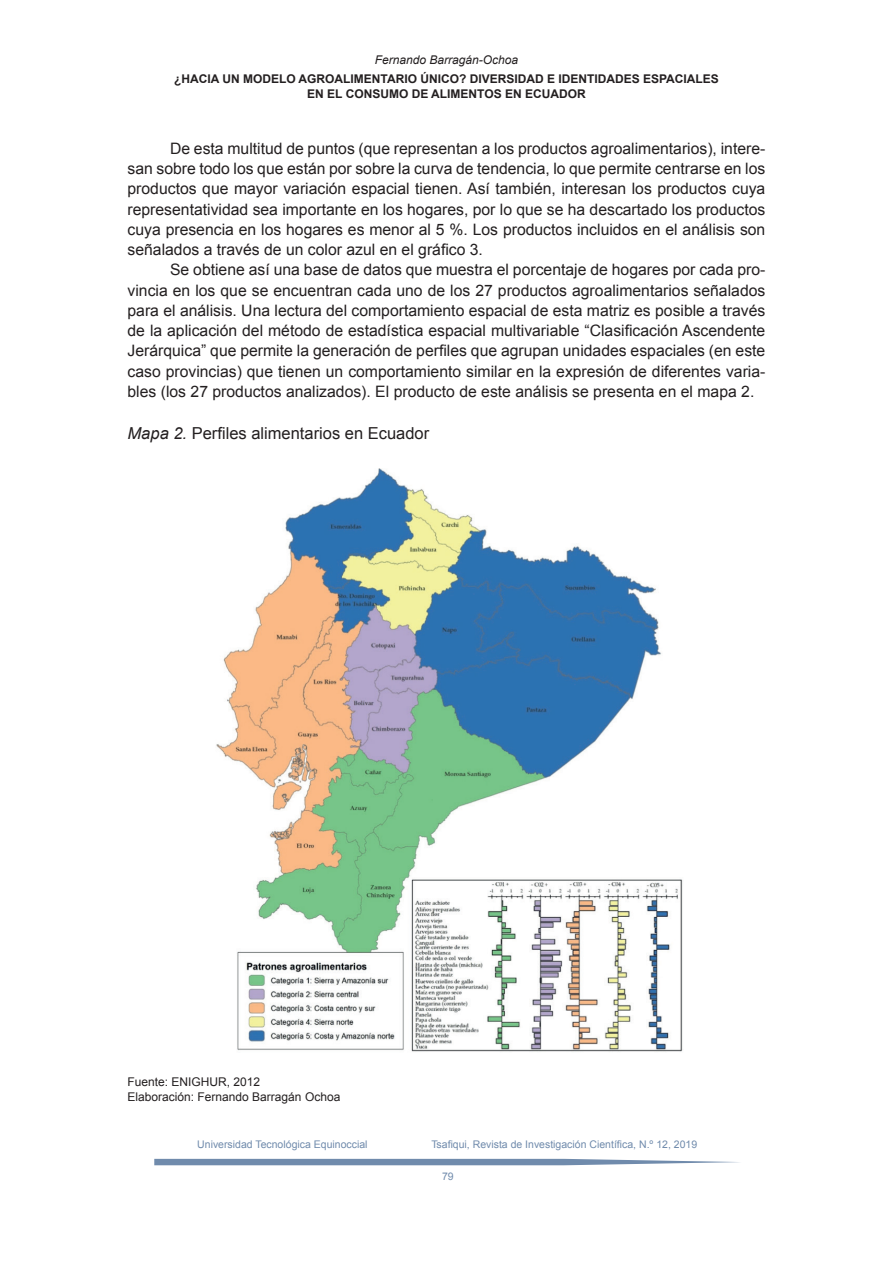
<style>
.page{position:relative;width:893px;height:1263px;background:#fff}
.page>*{position:absolute;margin:0;border:0;box-sizing:border-box;transform-origin:0 0}
.t1{font:16.5px "Arial";color:#231f20}
.t2{font:15.75px/20.2px "Arial";color:#231f20;text-align:justify}
.t3{font:700 12px/15px "Arial";color:#231f20;text-align:center}
.t4{font:12px/15px "Arial";color:#231f20}
.t5{font:italic 12px "Arial";color:#231f20}
.t6{font:10.5px "Arial";color:#708bac}
.s1{font-style:italic}
</style>
<div class="page">
<svg style="left:154px;top:1159px;width:586px;height:6px;background:#839bb7"></svg>
<img style="left:216px;top:468px;width:467px;height:584px">
<p class="t5" style="left:375px;top:52px;width:145px">Fernando Barragán-Ochoa</p>
<p class="t3" style="left:174px;top:71px;width:546px">¿HACIA UN MODELO AGROALIMENTARIO ÚNICO? DIVERSIDAD E IDENTIDADES ESPACIALES<br>EN EL CONSUMO DE ALIMENTOS EN ECUADOR</p>
<p class="t2" style="left:128px;top:138px;width:639px;text-indent:43px">De esta multitud de puntos (que representan a los productos agroalimentarios), intere&shy;san sobre todo los que están por sobre la curva de tendencia, lo que permite centrarse en los productos que mayor variación espacial tienen. Así también, interesan los productos cuya representatividad sea importante en los hogares, por lo que se ha descartado los productos cuya presencia en los hogares es menor al 5 %. Los productos incluidos en el análisis son señalados a través de un color azul en el gráfico 3.</p>
<p class="t2" style="left:128px;top:260px;width:639px;text-indent:43px">Se obtiene así una base de datos que muestra el porcentaje de hogares por cada pro&shy;vincia en los que se encuentran cada uno de los 27 productos agroalimentarios señalados para el análisis. Una lectura del comportamiento espacial de esta matriz es posible a través de la aplicación del método de estadística espacial multivariable “Clasificación Ascendente Jerárquica” que permite la generación de perfiles que agrupan unidades espaciales (en este caso provincias) que tienen un comportamiento similar en la expresión de diferentes varia&shy;bles (los 27 productos analizados). El producto de este análisis se presenta en el mapa 2.</p>
<p class="t1" style="left:128px;top:423px;width:303px"><span class="s1">Mapa 2.</span> Perfiles alimentarios en Ecuador</p>
<p class="t4" style="left:128px;top:1074px;width:214px">Fuente: ENIGHUR, 2012<br>Elaboración: Fernando Barragán Ochoa</p>
<p class="t6" style="left:197px;top:1138px;width:172px">Universidad Tecnológica Equinoccial</p>
<p class="t6" style="left:431px;top:1138px;width:267px">Tsafiqui, Revista de Investigación Científica, N.º 12, 2019</p>
<p class="t6" style="left:442px;top:1169px;width:13px">79</p>
</div>
